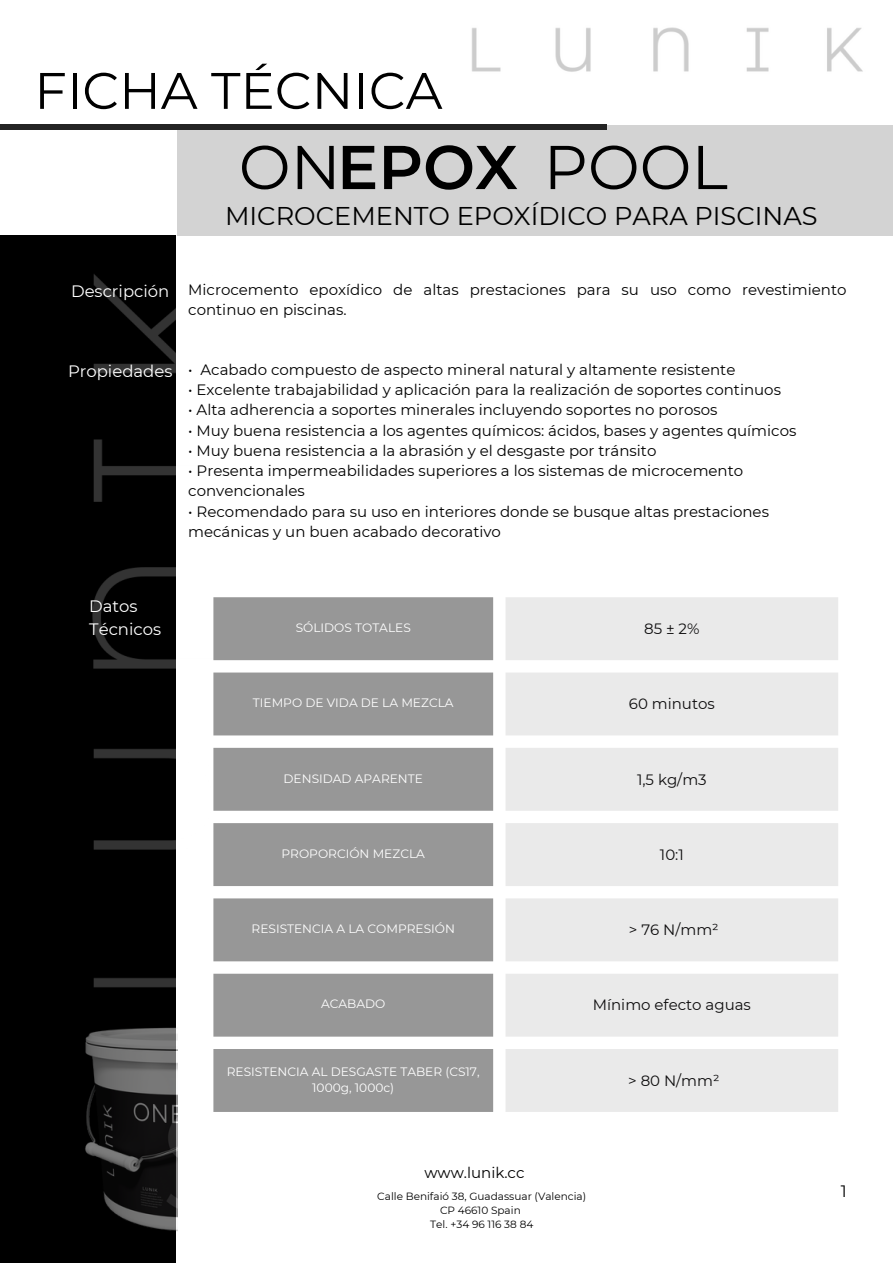
<style>
.page{position:relative;width:893px;height:1264px;background:#fff}
.page>*{position:absolute;margin:0;border:0;box-sizing:border-box;transform-origin:0 0}
.t1{font:61.65px "Montserrat";color:#000}
.t2{font:51.3px "Montserrat";color:#000}
.t3{font:25.65px "Montserrat";color:#000}
.t4{font:16.5px "Montserrat";color:#fff}
.t5{font:16.5px "Montserrat";color:#000}
.t6{font:15px/20.2px "Montserrat";color:#000}
.t7{font:15px "Montserrat";color:#0e0d0e}
.t8{font:12.15px/16.2px "Montserrat";color:#fff;text-align:center}
.t9{font:10.5px "Montserrat";color:#000}
.s1{font-weight:600}
</style>
<div class="page">
<div style="left:0;top:235px;width:176px;height:1027px;background:#000"></div>
<img style="left:92px;top:274px;width:86px;height:797px">
<img style="left:85px;top:1024px;width:92px;height:207px">
<div style="left:0;top:125px;width:606px;height:5px;background:#242424"></div>
<div style="left:177px;top:125px;width:715px;height:110px;background:#d3d3d3"></div>
<img style="left:472px;top:27px;width:391px;height:45px">
<svg style="left:213px;top:597px;width:280px;height:514px;background:#aaa"></svg>
<svg style="left:506px;top:597px;width:332px;height:514px;fill:#eaeaea"></svg>
<p class="t2" style="left:34px;top:59px;width:409px">FICHA TÉCNICA</p>
<p class="t1" style="left:239px;top:129px;width:490px">ON<span class="s1">EPOX</span> POOL</p>
<p class="t3" style="left:225px;top:200px;width:594px">MICROCEMENTO EPOXÍDICO PARA PISCINAS</p>
<p class="t4" style="left:71px;top:281px;width:100px">Descripción</p>
<p class="t6" style="left:188px;top:279px;width:659px">Microcemento epoxídico de altas prestaciones para su uso como revestimiento continuo en piscinas.</p>
<p class="t4" style="left:68px;top:361px;width:106px">Propiedades</p>
<p class="t6" style="left:188px;top:359px;width:548px">• Acabado compuesto de aspecto mineral natural y altamente resistente</p>
<p class="t6" style="left:188px;top:379px;width:594px">• Excelente trabajabilidad y aplicación para la realización de soportes continuos</p>
<p class="t6" style="left:188px;top:400px;width:530px">• Alta adherencia a soportes minerales incluyendo soportes no porosos</p>
<p class="t6" style="left:188px;top:420px;width:609px">• Muy buena resistencia a los agentes químicos: ácidos, bases y agentes químicos</p>
<p class="t6" style="left:188px;top:440px;width:469px">• Muy buena resistencia a la abrasión y el desgaste por tránsito</p>
<p class="t6" style="left:188px;top:460px;width:556px">• Presenta impermeabilidades superiores a los sistemas de microcemento convencionales</p>
<p class="t6" style="left:188px;top:501px;width:582px">• Recomendado para su uso en interiores donde se busque altas prestaciones mecánicas y un buen acabado decorativo</p>
<p class="t4" style="left:89px;top:596px;width:50px">Datos</p>
<p class="t4" style="left:89px;top:619px;width:73px">Técnicos</p>
<p class="t8" style="left:296px;top:619px;width:117px">SÓLIDOS TOTALES</p>
<p class="t7" style="left:644px;top:619px;width:57px">85 ± 2%</p>
<p class="t8" style="left:253px;top:694px;width:202px">TIEMPO DE VIDA DE LA MEZCLA</p>
<p class="t7" style="left:629px;top:694px;width:87px">60 minutos</p>
<p class="t8" style="left:283px;top:770px;width:141px">DENSIDAD APARENTE</p>
<p class="t7" style="left:637px;top:770px;width:71px">1,5 kg/m3</p>
<p class="t8" style="left:281px;top:845px;width:145px">PROPORCIÓN MEZCLA</p>
<p class="t7" style="left:660px;top:845px;width:25px">10:1</p>
<p class="t8" style="left:251px;top:920px;width:205px">RESISTENCIA A LA COMPRESIÓN</p>
<p class="t7" style="left:629px;top:920px;width:91px">&gt; 76 N/mm²</p>
<p class="t8" style="left:321px;top:995px;width:66px">ACABADO</p>
<p class="t7" style="left:592px;top:995px;width:159px">Mínimo efecto aguas</p>
<p class="t8" style="left:227px;top:1063px;width:254px">RESISTENCIA AL DESGASTE TABER (CS17,<br>1000g, 1000c)</p>
<p class="t7" style="left:628px;top:1071px;width:93px">&gt; 80 N/mm²</p>
<p class="t6" style="left:424px;top:1162px;width:102px">www.lunik.cc</p>
<p class="t9" style="left:377px;top:1190px;width:210px">Calle Benifaió 38, Guadassuar (Valencia)</p>
<p class="t9" style="left:440px;top:1204px;width:82px">CP 46610 Spain</p>
<p class="t9" style="left:430px;top:1218px;width:105px">Tel. +34 96 116 38 84</p>
<p class="t5" style="left:840px;top:1181px;width:7px">1</p>
</div>
